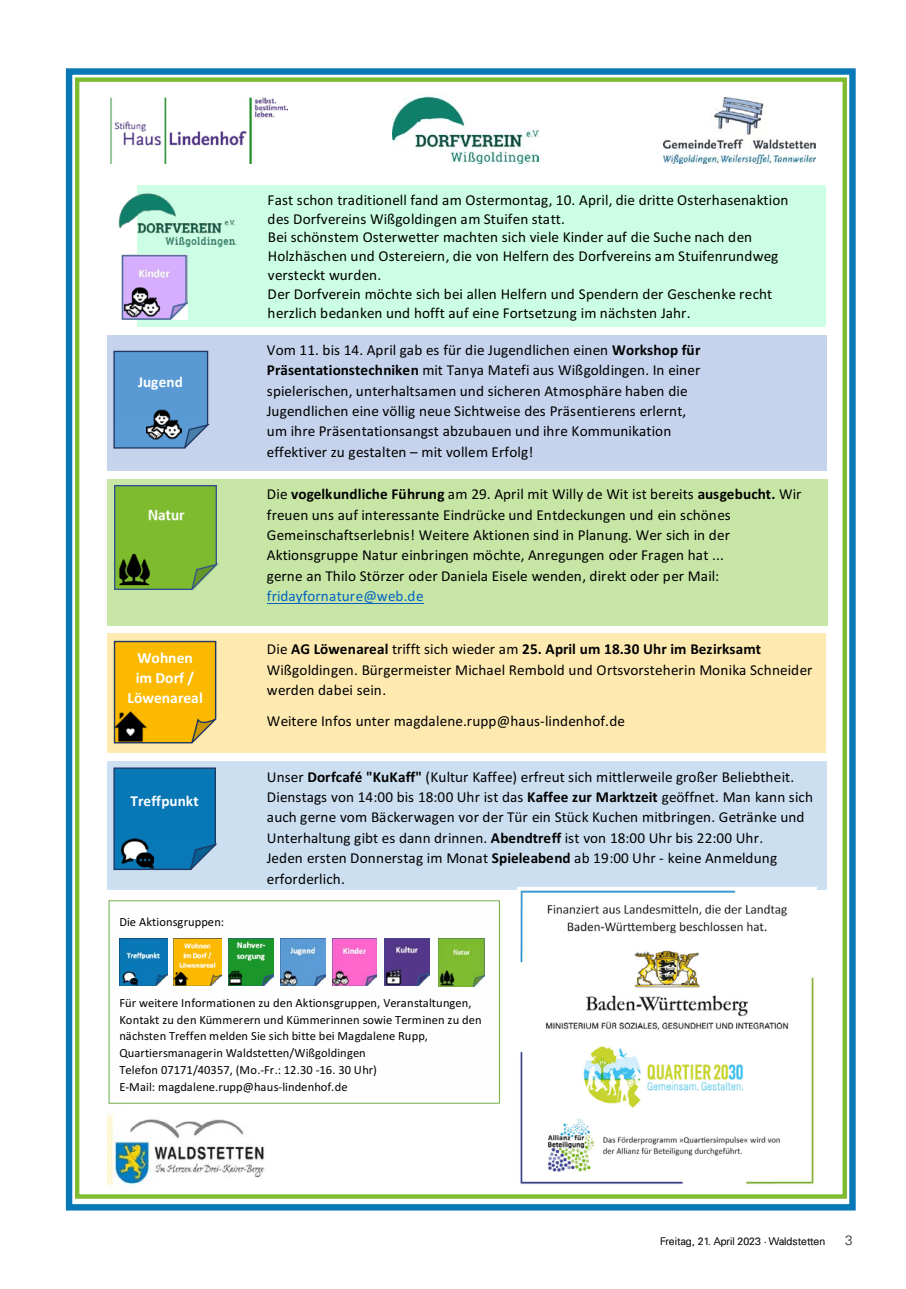
<style>
.page{position:relative;width:906px;height:1289px;background:#fff}
.page>*{position:absolute;margin:0;border:0;box-sizing:border-box;transform-origin:0 0}
.t1{font:700 15.6px/20.2px "Calibri";color:#fff;text-align:center}
.t2{font:15.15px/20.4px "Calibri";letter-spacing:.01em;color:#000}
.t3{font:700 15.15px "Calibri";letter-spacing:.005em;color:#fff}
.t4{font:300 13.5px "Univers LT";color:#231f20}
.t5{font:12.45px/16.6px "Calibri";letter-spacing:.01em;color:#000}
.t6{font:300 10.5px "Univers LT";color:#231f20}
.s1{font-weight:700}
.s2{color:#0563c1}
</style>
<div class="page">
<img style="left:663px;top:98px;width:152px;height:66px">
<img style="left:110px;top:98px;width:178px;height:66px">
<img style="left:392px;top:96px;width:147px;height:68px">
<div style="left:137px;top:185px;width:688px;height:141px;background:#cbfee4"></div>
<div style="left:107px;top:334px;width:720px;height:136px;background:#c5d3ec"></div>
<div style="left:107px;top:479px;width:720px;height:146px;background:#c7e6a6"></div>
<hr style="left:267px;top:603px;width:157px;height:1px;background:#0563c1">
<div style="left:107px;top:634px;width:719px;height:119px;background:#feeab1"></div>
<div style="left:107px;top:761px;width:720px;height:129px;background:#ccdff1"></div>
<img style="left:518px;top:887px;width:298px;height:297px">
<img style="left:114px;top:485px;width:104px;height:105px">
<img style="left:107px;top:1114px;width:158px;height:73px">
<div style="left:109px;top:900px;width:391px;height:203px;border:1px solid #70ad47"></div>
<img style="left:109px;top:906px;width:390px;height:191px">
<img style="left:120px;top:938px;width:47px;height:47px">
<img style="left:174px;top:938px;width:47px;height:47px">
<img style="left:228px;top:938px;width:45px;height:47px">
<img style="left:280px;top:938px;width:46px;height:47px">
<img style="left:332px;top:938px;width:45px;height:47px">
<img style="left:384px;top:938px;width:46px;height:47px">
<img style="left:438px;top:938px;width:46px;height:48px">
<img style="left:122px;top:255px;width:65px;height:64px">
<img style="left:118px;top:193px;width:119px;height:55px">
<svg style="left:113px;top:350px;width:97px;height:99px;background:#6393c3"></svg>
<div style="left:115px;top:357px;width:92px;height:62px;background:#5a9ad4"></div>
<img style="left:147px;top:409px;width:35px;height:30px">
<div style="left:66px;top:68px;width:789px;height:1142px;border:6px solid #0978b7"></div>
<div style="left:75px;top:77px;width:772px;height:1121px;border:4px solid #7ebb2f"></div>
<svg style="left:113px;top:767px;width:105px;height:104px"></svg>
<div style="left:115px;top:774px;width:100px;height:65px;background:#0877b6"></div>
<img style="left:122px;top:837px;width:32px;height:32px">
<svg style="left:114px;top:640px;width:103px;height:104px;background:#eeb40e"></svg>
<img style="left:114px;top:710px;width:32px;height:32px">
<p class="t3" style="left:138px;top:371px;width:46px">Jugend</p>
<p class="t1" style="left:128px;top:646px;width:77px">Wohnen im Dorf /<br>Löwenareal</p>
<p class="t3" style="left:131px;top:789px;width:69px">Treffpunkt</p>
<p class="t5" style="left:119px;top:913px;width:106px">Die Aktionsgruppen:</p>
<p class="t2" style="left:268px;top:190px;width:522px;line-height:18.9px">Fast schon traditionell fand am Ostermontag, 10. April, die dritte Osterhasenaktion des Dorfvereins Wißgoldingen am Stuifen statt.<br>Bei schönstem Osterwetter machten sich viele Kinder auf die Suche nach den Holzhäschen und Ostereiern, die von Helfern des Dorfvereins am Stuifenrundweg versteckt wurden.<br>Der Dorfverein möchte sich bei allen Helfern und Spendern der Geschenke recht herzlich bedanken und hofft auf eine Fortsetzung im nächsten Jahr.</p>
<p class="t2" style="left:267px;top:339px;width:435px">Vom 11. bis 14. April gab es für die Jugendlichen einen <span class="s1">Workshop für Präsentationstechniken</span> mit Tanya Matefi aus Wißgoldingen. In einer spielerischen, unterhaltsamen und sicheren Atmosphäre haben die Jugendlichen eine völlig neue Sichtweise des Präsentierens erlernt, um ihre Präsentationsangst abzubauen und ihre Kommunikation effektiver zu gestalten – mit vollem Erfolg!</p>
<p class="t2" style="left:267px;top:483px;width:536px">Die <span class="s1">vogelkundliche Führung</span> am 29. April mit Willy de Wit ist bereits <span class="s1">ausgebucht.</span> Wir freuen uns auf interessante Eindrücke und Entdeckungen und ein schönes Gemeinschaftserlebnis! Weitere Aktionen sind in Planung. Wer sich in der Aktionsgruppe Natur einbringen möchte, Anregungen oder Fragen hat ...<br>gerne an Thilo Störzer oder Daniela Eisele wenden, direkt oder per Mail: <span class="s2">fridayfornature@web.de</span></p>
<p class="t2" style="left:267px;top:638px;width:547px">Die <span class="s1">AG Löwenareal</span> trifft sich wieder am <span class="s1">25. April um 18.30 Uhr im Bezirksamt<br></span>Wißgoldingen. Bürgermeister Michael Rembold und Ortsvorsteherin Monika Schneider werden dabei sein.</p>
<p class="t2" style="left:267px;top:710px;width:359px">Weitere Infos unter magdalene.rupp@haus-lindenhof.de</p>
<p class="t2" style="left:267px;top:766px;width:547px">Unser <span class="s1">Dorfcafé "KuKaff"</span> (Kultur Kaffee) erfreut sich mittlerweile großer Beliebtheit.<br>Dienstags von 14:00 bis 18:00 Uhr ist das <span class="s1">Kaffee zur Marktzeit</span> geöffnet. Man kann sich auch gerne vom Bäckerwagen vor der Tür ein Stück Kuchen mitbringen. Getränke und Unterhaltung gibt es dann drinnen. <span class="s1">Abendtreff</span> ist von 18:00 Uhr bis 22:00 Uhr.<br>Jeden ersten Donnerstag im Monat <span class="s1">Spieleabend</span> ab 19:00 Uhr - keine Anmeldung erforderlich.</p>
<p class="t5" style="left:119px;top:994px;width:364px">Für weitere Informationen zu den Aktionsgruppen, Veranstaltungen, Kontakt zu den Kümmerern und Kümmerinnen sowie Terminen zu den nächsten Treffen melden Sie sich bitte bei Magdalene Rupp, Quartiersmanagerin Waldstetten/Wißgoldingen<br>Telefon 07171/40357, (Mo.-Fr.: 12.30 -16. 30 Uhr)<br>E-Mail: magdalene.rupp@haus-lindenhof.de</p>
<p class="t6" style="left:660px;top:1234px;width:167px">Freitag, 21. April 2023 · Waldstetten</p>
<p class="t4" style="left:845px;top:1231px;width:9px">3</p>
</div>
